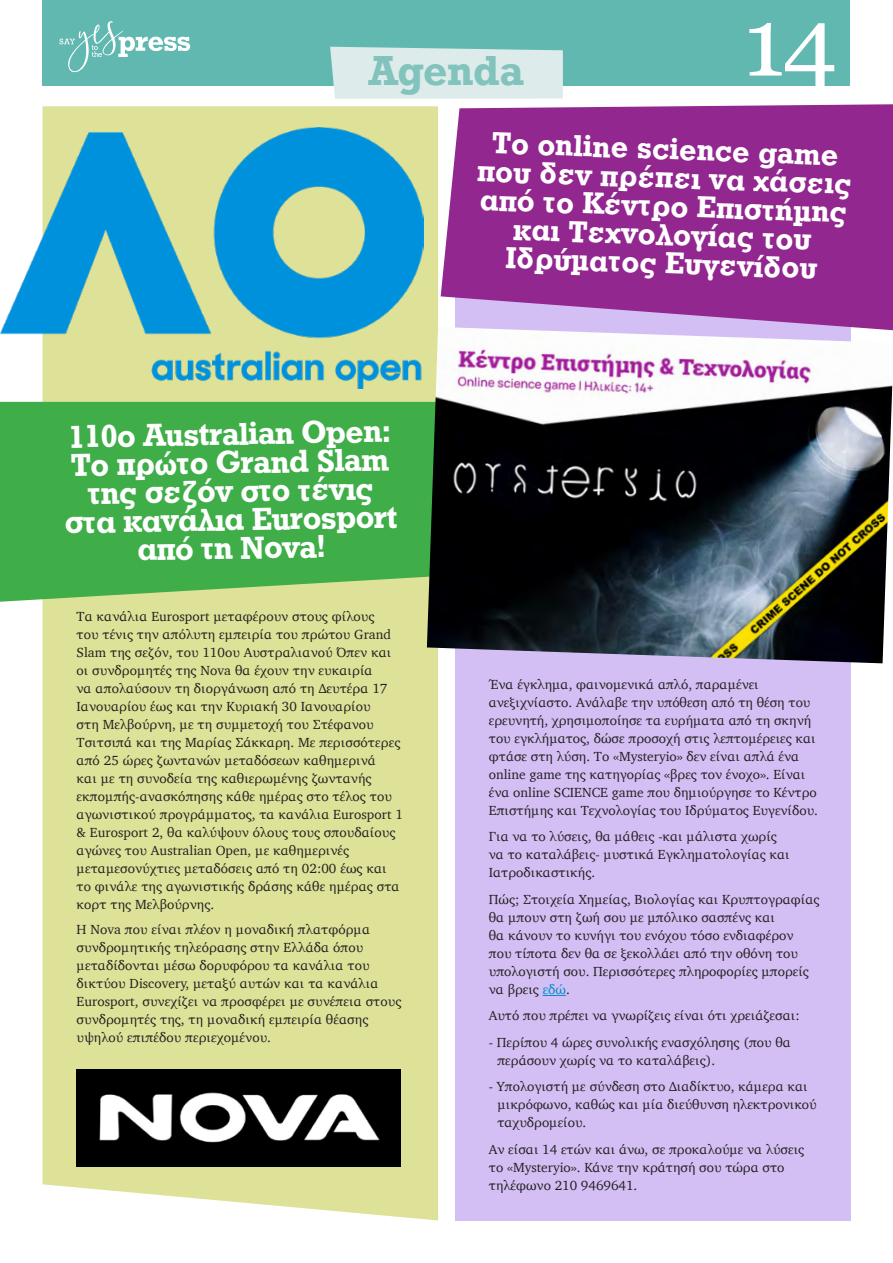
<style>
.page{position:relative;width:893px;height:1263px;background:#fff}
.page>*{position:absolute;margin:0;border:0;box-sizing:border-box;transform-origin:0 0}
.t1{font:97.5px "Georgia";color:#fff}
.t2{font:700 39.6px "Rockwell";letter-spacing:-.015em;color:#82c3bd}
.t3{font:33px/28.5px "UB Rockwell Bold";color:#fff;text-align:center}
.t4{font:31.5px/28.5px "UB Rockwell Bold";color:#fff;text-align:center}
.t5{font:13.5px/18px "Charter";color:#231f20}
.s1{color:#008ec9}
</style>
<div class="page">
<div style="left:43px;top:0;width:807px;height:85px;background:#61b8b0"></div>
<svg style="left:60px;top:21px;width:130px;height:51px"></svg>
<div style="left:455px;top:268px;width:395px;height:952px;background:#d3bff4"></div>
<div style="left:43px;top:106px;width:395px;height:1114px;background:#dde298"></div>
<svg style="left:543px;top:995px;width:23px;height:1px"></svg>
<div style="left:0;top:402px;width:427px;height:200px;background:#3fae49"></div>
<div style="left:330px;top:47px;width:233px;height:52px;background:#ddecea"></div>
<img style="left:0;top:127px;width:423px;height:261px">
<img style="left:77px;top:1069px;width:324px;height:97px">
<img style="left:427px;top:327px;width:466px;height:336px">
<svg style="left:441px;top:104px;width:452px;height:226px;background:#9a3899"></svg>
<h1 class="t1" style="left:743px;top:-29px;width:96px">14</h1>
<h2 class="t2" style="left:369px;top:45px;width:157px">Agenda</h2>
<h3 class="t4" style="left:479px;top:128px;width:376px;rotate:2deg">To online science game που δεν πρέπει να χάσεις από το Κέντρο Επιστήμης και Τεχνολογίας του<br>Ιδρύματος Ευγενίδου</h3>
<h3 class="t3" style="left:63px;top:422px;width:334px;rotate:-1deg">110o Australian Open:<br>Το πρώτο Grand Slam της σεζόν στο τένις στα κανάλια Eurosport από τη Nova!</h3>
<p class="t5" style="left:77px;top:607px;width:328px">Τα κανάλια Eurosport μεταφέρουν στους φίλους<br>του τένις την απόλυτη εμπειρία του πρώτου Grand Slam της σεζόν, του 110ου Αυστραλιανού Όπεν και οι συνδρομητές της Nova θα έχουν την ευκαιρία<br>να απολαύσουν τη διοργάνωση από τη Δευτέρα 17<br>Ιανουαρίου έως και την Κυριακή 30 Ιανουαρίου<br>στη Μελβούρνη, με τη συμμετοχή του Στέφανου Τσιτσιπά και της Μαρίας Σάκκαρη. Με περισσότερες από 25 ώρες ζωντανών μεταδόσεων καθημερινά<br>και με τη συνοδεία της καθιερωμένης ζωντανής εκπομπής-ανασκόπησης κάθε ημέρας στο τέλος του αγωνιστικού προγράμματος, τα κανάλια Eurosport 1 &amp; Eurosport 2, θα καλύψουν όλους τους σπουδαίους αγώνες του Australian Open, με καθημερινές μεταμεσονύχτιες μεταδόσεις από τη 02:00 έως και το φινάλε της αγωνιστικής δράσης κάθε ημέρας στα κορτ της Μελβούρνης.</p>
<p class="t5" style="left:77px;top:920px;width:326px">Η Nova που είναι πλέον η μοναδική πλατφόρμα συνδρομητικής τηλεόρασης στην Ελλάδα όπου μεταδίδονται μέσω δορυφόρου τα κανάλια του δικτύου Discovery, μεταξύ αυτών και τα κανάλια Eurosport, συνεχίζει να προσφέρει με συνέπεια στους συνδρομητές της, τη μοναδική εμπειρία θέασης υψηλού επιπέδου περιεχομένου.</p>
<p class="t5" style="left:489px;top:675px;width:330px">Ένα έγκλημα, φαινομενικά απλό, παραμένει ανεξιχνίαστο. Ανάλαβε την υπόθεση από τη θέση του ερευνητή, χρησιμοποίησε τα ευρήματα από τη σκηνή του εγκλήματος, δώσε προσοχή στις λεπτομέρειες και φτάσε στη λύση. Το «Mysteryio» δεν είναι απλά ένα online game της κατηγορίας «βρες τον ένοχο». Είναι ένα online SCIENCE game που δημιούργησε το Κέντρο Επιστήμης και Τεχνολογίας του Ιδρύματος Ευγενίδου.</p>
<p class="t5" style="left:489px;top:828px;width:302px">Για να το λύσεις, θα μάθεις -και μάλιστα χωρίς να το καταλάβεις- μυστικά Εγκληματολογίας και<br>Ιατροδικαστικής.</p>
<p class="t5" style="left:489px;top:890px;width:332px">Πώς; Στοιχεία Χημείας, Βιολογίας και Κρυπτογραφίας θα μπουν στη ζωή σου με μπόλικο σασπένς και<br>θα κάνουν το κυνήγι του ενόχου τόσο ενδιαφέρον που τίποτα δεν θα σε ξεκολλάει από την οθόνη του υπολογιστή σου. Περισσότερες πληροφορίες μπορείς να βρεις <span class="s1">εδώ</span>.</p>
<p class="t5" style="left:489px;top:1007px;width:312px">Αυτό που πρέπει να γνωρίζεις είναι ότι χρειάζεσαι:</p>
<p class="t5" style="left:497px;top:1033px;width:295px;text-indent:-9px">- Περίπου 4 ώρες συνολικής ενασχόλησης (που θα περάσουν χωρίς να το καταλάβεις).</p>
<p class="t5" style="left:497px;top:1078px;width:321px;text-indent:-9px">- Υπολογιστή με σύνδεση στο Διαδίκτυο, κάμερα και μικρόφωνο, καθώς και μία διεύθυνση ηλεκτρονικού ταχυδρομείου.</p>
<p class="t5" style="left:489px;top:1140px;width:317px">Αν είσαι 14 ετών και άνω, σε προκαλούμε να λύσεις το «Mysteryio». Κάνε την κράτησή σου τώρα στο τηλέφωνο 210 9469641.</p>
</div>
